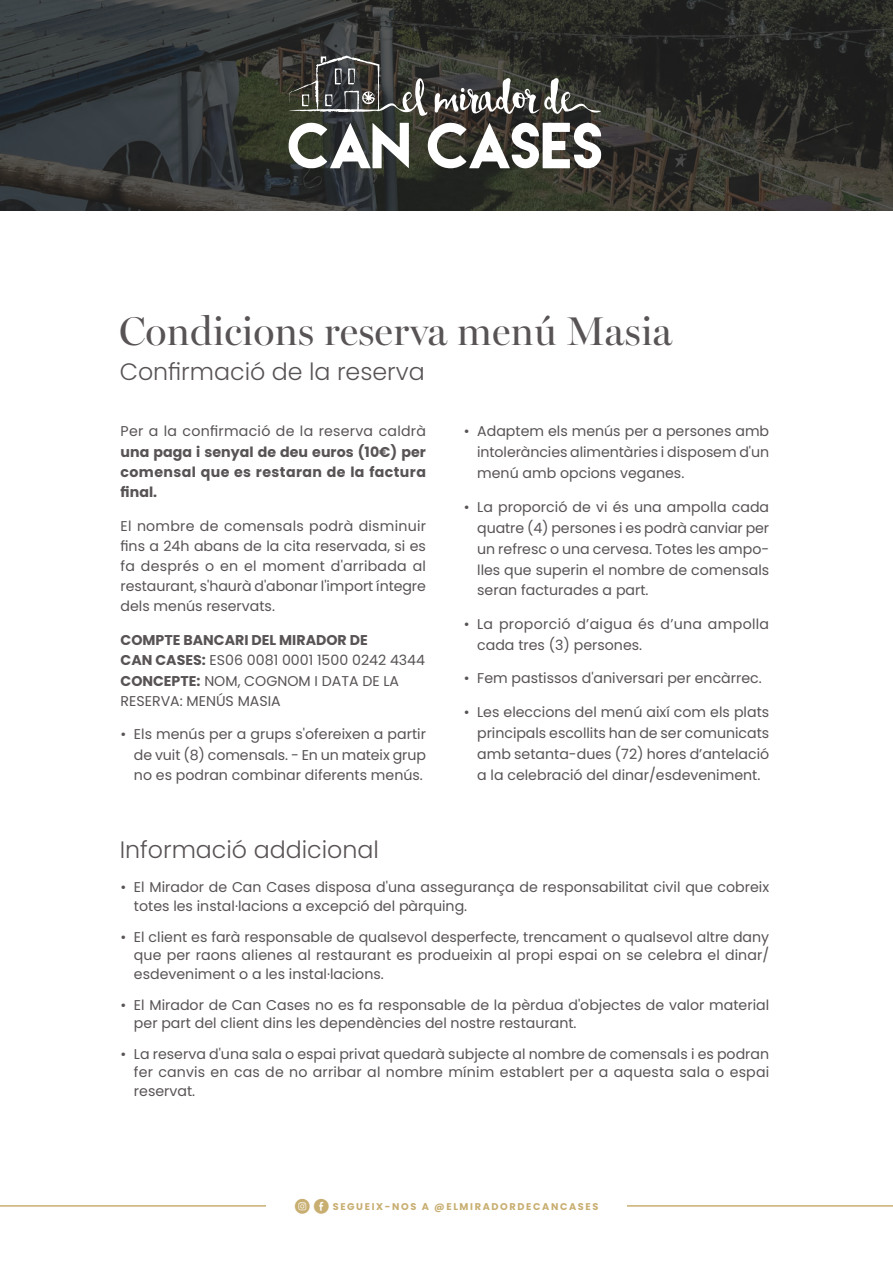
<style>
.page{position:relative;width:893px;height:1263px;background:#fff}
.page>*{position:absolute;margin:0;border:0;box-sizing:border-box;transform-origin:0 0}
.t1{font:40.35px "Miller Banner";color:#585354}
.t2{font:300 23.7px "Poppins";color:#585354}
.t3{font:14.25px/20.2px "Poppins";color:#585354;text-align:justify}
.t4{font:700 14.25px/20.2px "Poppins";letter-spacing:.025em;color:#585354;text-align:justify}
.t5{font:14.25px/21px "Poppins";letter-spacing:.02em;color:#585354}
.t6{font:700 9.75px "Poppins";letter-spacing:.165em;color:#c8ae71}
.s1{font-weight:700}
.s2{font-family:"Social Media Circled";font-weight:400;font-size:14.7px}
</style>
<div class="page">
<div style="left:0;top:0;width:893px;height:211px;background:#262626;opacity:.75"></div>
<svg style="left:288px;top:55px;width:313px;height:115px"></svg>
<hr style="left:0;top:1205px;width:893px;height:2px;background:#c8ae71">
<div style="left:266px;top:1186px;width:361px;height:34px;background:#fff"></div>
<h1 class="t1" style="left:119px;top:314px;width:555px">Condicions reserva menú Masia</h1>
<h2 class="t2" style="left:120px;top:355px;width:307px">Confirmació de la reserva</h2>
<p class="t3" style="left:121px;top:421px;width:307px">Per a la confirmació de la reserva caldrà</p>
<p class="t4" style="left:121px;top:441px;width:307px">una paga i senyal de deu euros (10€) per comensal que es restaran de la factura final.</p>
<p class="t3" style="left:121px;top:515px;width:307px">El nombre de comensals podrà disminuir fins a 24h abans de la cita reservada, si es fa després o en el moment d'arribada al restaurant, s'haurà d'abonar l'import íntegre dels menús reservats.</p>
<p class="t3" style="left:121px;top:630px;width:306px;text-align:left"><span class="s1">COMPTE BANCARI DEL MIRADOR DE<br>CAN CASES:</span> ES06 0081 0001 1500 0242 4344<br><span class="s1">CONCEPTE:</span> NOM, COGNOM I DATA DE LA<br>RESERVA: MENÚS MASIA</p>
<p class="t3" style="left:134px;top:724px;width:294px;text-indent:-13px">• Els menús per a grups s'ofereixen a partir de vuit (8) comensals. - En un mateix grup no es podran combinar diferents menús.</p>
<h2 class="t2" style="left:120px;top:833px;width:261px">Informació addicional</h2>
<p class="t3" style="left:477px;top:421px;width:294px;line-height:21px;text-indent:-13px">• Adaptem els menús per a persones amb intoleràncies alimentàries i disposem d'un menú amb opcions veganes.</p>
<p class="t3" style="left:477px;top:496px;width:294px;line-height:21px;text-indent:-13px">• La proporció de vi és una ampolla cada quatre (4) persones i es podrà canviar per un refresc o una cervesa. Totes les ampo&shy;lles que superin el nombre de comensals seran facturades a part.</p>
<p class="t5" style="left:477px;top:613px;width:294px;text-indent:-13px">• La proporció d’aigua és d’una ampolla cada tres (3) persones.</p>
<p class="t3" style="left:464px;top:668px;width:300px">• Fem pastissos d'aniversari per encàrrec.</p>
<p class="t3" style="left:477px;top:701px;width:294px;line-height:21px;text-indent:-13px">• Les eleccions del menú així com els plats principals escollits han de ser comunicats amb setanta-dues (72) hores d’antelació a la celebració del dinar/esdeveniment.</p>
<p class="t3" style="left:134px;top:878px;width:637px;line-height:18.5px;text-indent:-13px">• El Mirador de Can Cases disposa d'una assegurança de responsabilitat civil que cobreix totes les instal·lacions a excepció del pàrquing.</p>
<p class="t3" style="left:134px;top:927px;width:637px;line-height:18.5px;text-indent:-13px">• El client es farà responsable de qualsevol desperfecte, trencament o qualsevol altre dany que per raons alienes al restaurant es produeixin al propi espai on se celebra el dinar/ esdeveniment o a les instal·lacions.</p>
<p class="t3" style="left:134px;top:995px;width:637px;line-height:18.5px;text-indent:-13px">• El Mirador de Can Cases no es fa responsable de la pèrdua d'objectes de valor material per part del client dins les dependències del nostre restaurant.</p>
<p class="t3" style="left:134px;top:1045px;width:637px;line-height:18.5px;text-indent:-13px">• La reserva d'una sala o espai privat quedarà subjecte al nombre de comensals i es podran fer canvis en cas de no arribar al nombre mínim establert per a aquesta sala o espai reservat.</p>
<p class="t6" style="left:295px;top:1199px;width:305px"><span class="s2">QE</span> SEGUEIX-NOS A @ELMIRADORDECANCASES</p>
</div>
